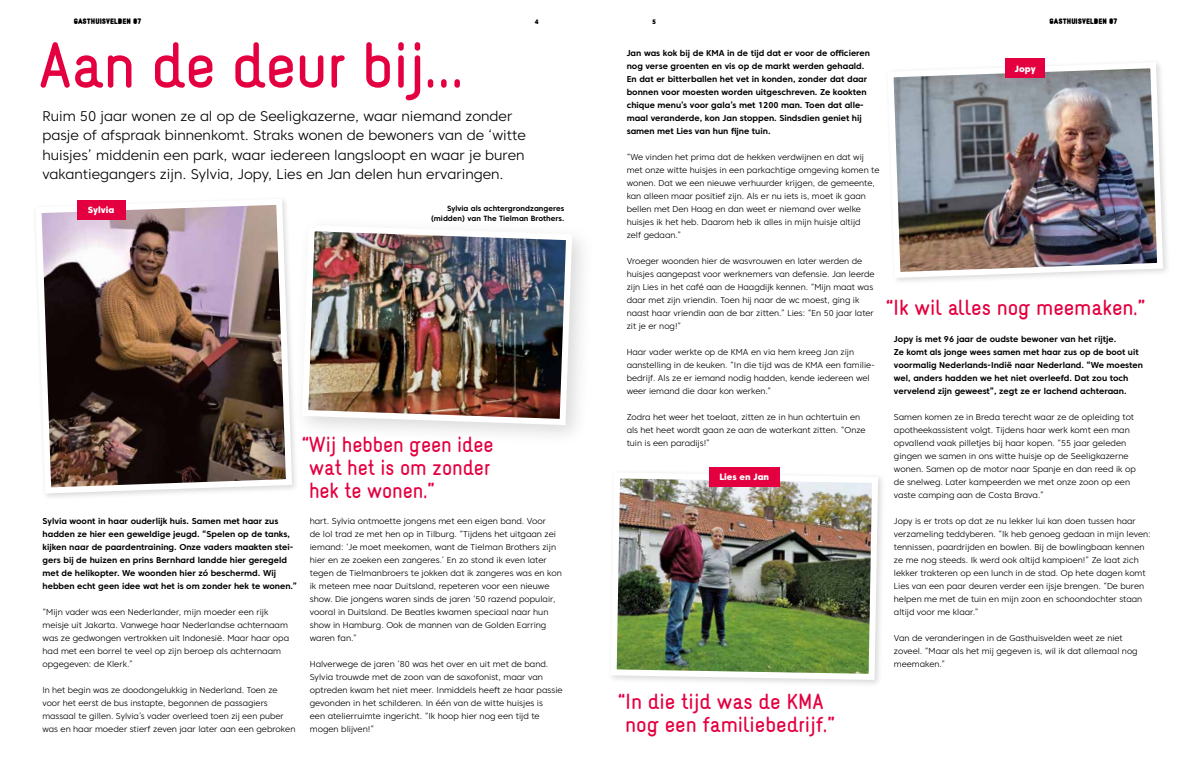
<style>
.page{position:relative;width:1191px;height:780px;background:#fff}
.page>*{position:absolute;margin:0;border:0;box-sizing:border-box;transform-origin:0 0}
.t1{font:56px "Naiv Bold Text";letter-spacing:-.01em;color:#e40040}
.t2{font:19px/23px "Naiv Bold Text";color:#e40040;text-align:center}
.t3{font:19px/23px "Naiv Bold Text";color:#e40040;scale:.96 1}
.t4{font:300 14px/19.5px "Core Sans C 35";color:#000}
.t5{font:800 9px "Core Sans C 85";color:#fff}
.t6{font:300 8.5px/13px "Core Sans C 35";color:#000}
.t7{font:700 8.5px/13px "Core Sans C 65";color:#000}
.t8{font:700 7.5px/10px "Core Sans C 65";color:#000;text-align:right}
.t9{font:900 7px "Naiv";color:#000}
.t10{font:800 6.5px "Core Sans C 85";color:#000}
</style>
<div class="page">
<img style="left:893px;top:63px;width:273px;height:218px">
<img style="left:612px;top:469px;width:269px;height:214px">
<img style="left:41px;top:200px;width:254px;height:296px">
<div style="left:709px;top:467px;width:70px;height:20px;background:#e40040"></div>
<div style="left:77px;top:200px;width:48px;height:20px;background:#e40040"></div>
<div style="left:1005px;top:58px;width:40px;height:20px;background:#e40040"></div>
<div style="left:292px;top:215px;width:302px;height:232px;background:#000;opacity:.15"></div>
<img style="left:299px;top:222px;width:276px;height:206px">
<p class="t9" style="left:74px;top:17px;width:69px">GASTHUISVELDEN 07</p>
<p class="t10" style="left:535px;top:17px;width:5px">4</p>
<p class="t10" style="left:652px;top:17px;width:5px">5</p>
<p class="t9" style="left:1049px;top:17px;width:69px">GASTHUISVELDEN 07</p>
<h1 class="t1" style="left:39px;top:29px;width:428px">Aan de deur bij...</h1>
<p class="t4" style="left:43px;top:106px;width:485px">Ruim 50 jaar wonen ze al op de Seeligkazerne, waar niemand zonder pasje of afspraak binnenkomt. Straks wonen de bewoners van de ‘witte huisjes’ middenin een park, waar iedereen langsloopt en waar je buren vakantiegangers zijn. Sylvia, Jopy, Lies en Jan delen hun ervaringen.</p>
<p class="t5" style="left:88px;top:204px;width:28px">Sylvia</p>
<p class="t8" style="left:431px;top:203px;width:135px">Sylvia als achtergrondzangeres (midden) van The Tielman Brothers.</p>
<h2 class="t3" style="left:309px;top:433px;width:194px;text-indent:-7px">“Wij hebben geen idee wat het is om zonder hek te wonen.”</h2>
<p class="t7" style="left:43px;top:514px;width:256px">Sylvia woont in haar ouderlijk huis. Samen met haar zus hadden ze hier een geweldige jeugd. “Spelen op de tanks, kijken naar de paardentraining. Onze vaders maakten stei&shy;gers bij de huizen en prins Bernhard landde hier geregeld met de helikopter. We woonden hier zó beschermd. Wij hebben echt geen idee wat het is om zonder hek te wonen.”</p>
<p class="t6" style="left:43px;top:605px;width:248px">“Mijn vader was een Nederlander, mijn moeder een rijk meisje uit Jakarta. Vanwege haar Nederlandse achternaam was ze gedwongen vertrokken uit Indonesië. Maar haar opa had met een borrel te veel op zijn beroep als achternaam opgegeven: de Klerk.”</p>
<p class="t6" style="left:43px;top:683px;width:254px">In het begin was ze doodongelukkig in Nederland. Toen ze voor het eerst de bus instapte, begonnen de passagiers massaal te gillen. Sylvia’s vader overleed toen zij een puber was en haar moeder stierf zeven jaar later aan een gebroken</p>
<p class="t6" style="left:310px;top:514px;width:253px">hart. Sylvia ontmoette jongens met een eigen band. Voor<br>de lol trad ze met hen op in Tilburg. “Tijdens het uitgaan zei iemand: ‘Je moet meekomen, want de Tielman Brothers zijn hier en ze zoeken een zangeres.’ En zo stond ik even later tegen de Tielmanbroers te jokken dat ik zangeres was en kon ik meteen mee naar Duitsland, repeteren voor een nieuwe show. Die jongens waren sinds de jaren ‘50 razend populair, vooral in Duitsland. De Beatles kwamen speciaal naar hun show in Hamburg. Ook de mannen van de Golden Earring waren fan.”</p>
<p class="t6" style="left:310px;top:657px;width:254px">Halverwege de jaren ’80 was het over en uit met de band.<br>Sylvia trouwde met de zoon van de saxofonist, maar van optreden kwam het niet meer. Inmiddels heeft ze haar passie gevonden in het schilderen. In één van de witte huisjes is<br>een atelierruimte ingericht. “Ik hoop hier nog een tijd te mogen blijven!”</p>
<p class="t7" style="left:626px;top:46px;width:245px">Jan was kok bij de KMA in de tijd dat er voor de officieren nog verse groenten en vis op de markt werden gehaald.<br>En dat er bitterballen het vet in konden, zonder dat daar bonnen voor moesten worden uitgeschreven. Ze kookten chique menu’s voor gala’s met 1200 man. Toen dat alle&shy;maal veranderde, kon Jan stoppen. Sindsdien geniet hij samen met Lies van hun fijne tuin.</p>
<p class="t6" style="left:626px;top:150px;width:254px">“We vinden het prima dat de hekken verdwijnen en dat wij met onze witte huisjes in een parkachtige omgeving komen te wonen. Dat we een nieuwe verhuurder krijgen, de gemeente, kan alleen maar positief zijn. Als er nu iets is, moet ik gaan bellen met Den Haag en dan weet er niemand over welke huisjes ik het heb. Daarom heb ik alles in mijn huisje altijd<br>zelf gedaan.”</p>
<p class="t6" style="left:626px;top:254px;width:249px">Vroeger woonden hier de wasvrouwen en later werden de huisjes aangepast voor werknemers van defensie. Jan leerde zijn Lies in het café aan de Haagdijk kennen. “Mijn maat was daar met zijn vriendin. Toen hij naar de wc moest, ging ik naast haar vriendin aan de bar zitten.” Lies: “En 50 jaar later zit je er nog!”</p>
<p class="t6" style="left:626px;top:345px;width:249px">Haar vader werkte op de KMA en via hem kreeg Jan zijn aanstelling in de keuken. “In die tijd was de KMA een familie&shy;bedrijf. Als ze er iemand nodig hadden, kende iedereen wel weer iemand die daar kon werken.”</p>
<p class="t6" style="left:626px;top:410px;width:240px">Zodra het weer het toelaat, zitten ze in hun achtertuin en als het heet wordt gaan ze aan de waterkant zitten. “Onze tuin is een paradijs!”</p>
<p class="t5" style="left:1015px;top:63px;width:22px">Jopy</p>
<h2 class="t2" style="left:886px;top:296px;width:261px">“Ik wil alles nog meemaken.”</h2>
<p class="t7" style="left:894px;top:332px;width:251px">Jopy is met 96 jaar de oudste bewoner van het rijtje.<br>Ze komt als jonge wees samen met haar zus op de boot uit voormalig Nederlands-Indië naar Nederland. “We moesten wel, anders hadden we het niet overleefd. Dat zou toch vervelend zijn geweest”, zegt ze er lachend achteraan.</p>
<p class="t6" style="left:894px;top:410px;width:243px">Samen komen ze in Breda terecht waar ze de opleiding tot apotheekassistent volgt. Tijdens haar werk komt een man opvallend vaak pilletjes bij haar kopen. “55 jaar geleden gingen we samen in ons witte huisje op de Seeligkazerne wonen. Samen op de motor naar Spanje en dan reed ik op de snelweg. Later kampeerden we met onze zoon op een vaste camping aan de Costa Brava.”</p>
<p class="t6" style="left:894px;top:514px;width:258px">Jopy is er trots op dat ze nu lekker lui kan doen tussen haar verzameling teddyberen. “Ik heb genoeg gedaan in mijn leven: tennissen, paardrijden en bowlen. Bij de bowlingbaan kennen ze me nog steeds. Ik werd ook altijd kampioen!” Ze laat zich lekker trakteren op een lunch in de stad. Op hete dagen komt Lies van een paar deuren verder een ijsje brengen. “De buren helpen me met de tuin en mijn zoon en schoondochter staan altijd voor me klaar.”</p>
<p class="t6" style="left:894px;top:631px;width:245px">Van de veranderingen in de Gasthuisvelden weet ze niet zoveel. “Maar als het mij gegeven is, wil ik dat allemaal nog meemaken.”</p>
<p class="t5" style="left:719px;top:471px;width:51px">Lies en Jan</p>
<h2 class="t2" style="left:618px;top:689px;width:218px">“In die tijd was de KMA nog een familiebedrijf.”</h2>
</div>
